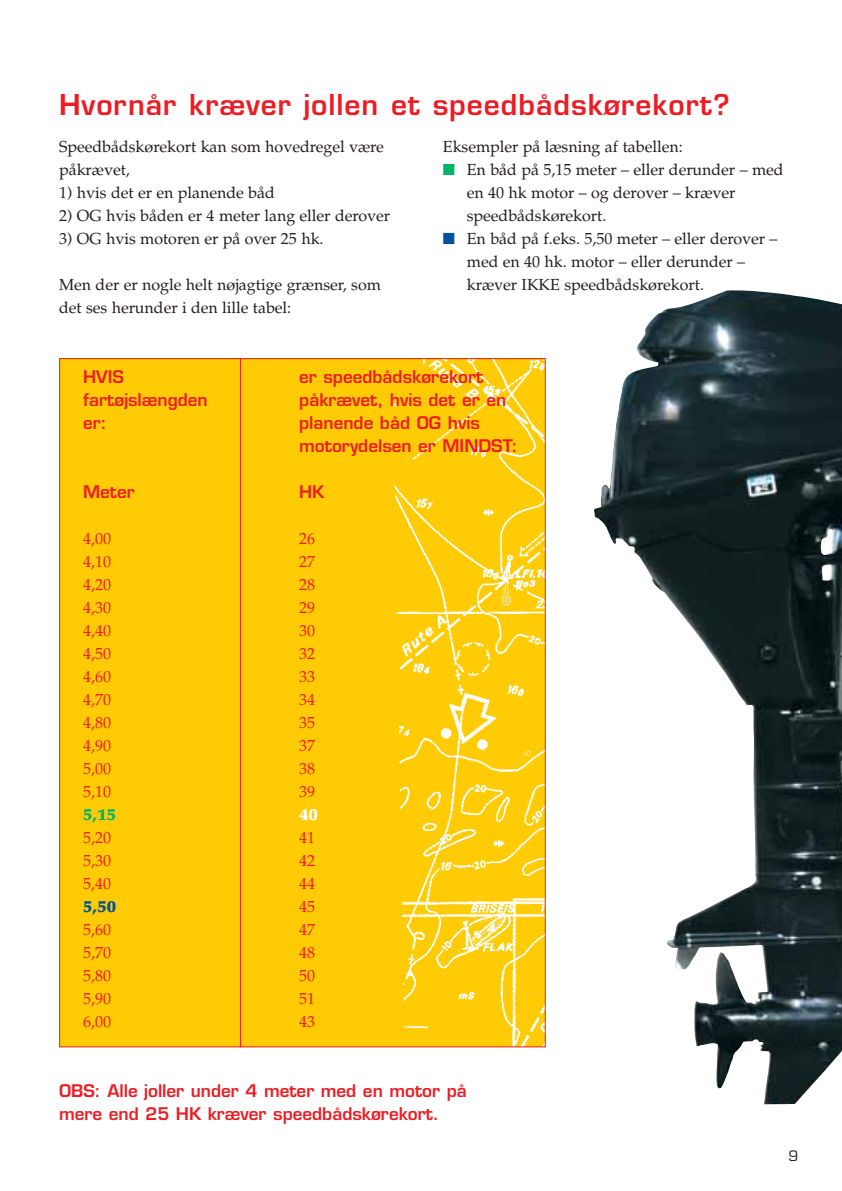
<style>
.page{position:relative;width:842px;height:1191px;background:#fff}
.page>*{position:absolute;margin:0;border:0;box-sizing:border-box;transform-origin:0 0}
.t1{font:600 28px "Eurostile";letter-spacing:.035em;color:#ed1c24}
.t2{font:600 17px/23px "Eurostile";color:#ed1c24}
.t3{font:16px/23px "Palatino";color:#231f20}
.t4{font:16px "Palatino";color:#ed1c24}
.t5{font:900 16px "Palatino";color:#00b26a}
.t6{font:900 16px "Palatino";color:#00519c}
.t7{font:900 16px "Palatino";color:#fff}
.t8{font:14px "Eurostile";color:#231f20}
.s1{color:#00b26a}
.s2{color:#00529c}
</style>
<div class="page">
<img style="left:594px;top:290px;width:248px;height:814px">
<svg style="left:59px;top:358px;width:487px;height:690px;background:#fecb0d"></svg>
<h1 class="t1" style="left:59px;top:94px;width:672px">Hvornår kræver jollen et speedbådskørekort?</h1>
<p class="t3" style="left:59px;top:137px;width:326px">Speedbådskørekort kan som hovedregel være påkrævet,</p>
<p class="t3" style="left:59px;top:183px;width:217px">1) hvis det er en planende båd</p>
<p class="t3" style="left:59px;top:206px;width:333px">2) OG hvis båden er 4 meter lang eller derover</p>
<p class="t3" style="left:59px;top:229px;width:266px">3) OG hvis motoren er på over 25 hk.</p>
<p class="t3" style="left:59px;top:275px;width:323px">Men der er nogle helt nøjagtige grænser, som det ses herunder i den lille tabel:</p>
<p class="t3" style="left:443px;top:137px;width:241px">Eksempler på læsning af tabellen:</p>
<p class="t3" style="left:467px;top:160px;width:318px;text-indent:-24px"><span class="s1">■</span> En båd på 5,15 meter – eller derunder – med en 40 hk motor – og derover – kræver speedbådskørekort.</p>
<p class="t3" style="left:467px;top:229px;width:312px;text-indent:-24px"><span class="s2">■</span> En båd på f.eks. 5,50 meter – eller derover – med en 40 hk. motor – eller derunder – kræver IKKE speedbådskørekort.</p>
<p class="t2" style="left:83px;top:367px;width:42px">HVIS</p>
<p class="t2" style="left:299px;top:367px;width:186px">er speedbådskørekort</p>
<p class="t2" style="left:83px;top:390px;width:126px">fartøjslængden</p>
<p class="t2" style="left:299px;top:390px;width:209px">påkrævet, hvis det er en</p>
<p class="t2" style="left:83px;top:413px;width:25px">er:</p>
<p class="t2" style="left:299px;top:413px;width:220px">planende båd OG hvis motorydelsen er MINDST:</p>
<p class="t2" style="left:83px;top:482px;width:53px">Meter</p>
<p class="t2" style="left:299px;top:482px;width:27px">HK</p>
<p class="t4" style="left:83px;top:532px;width:29px">4,00</p>
<p class="t4" style="left:299px;top:532px;width:17px">26</p>
<p class="t4" style="left:83px;top:555px;width:29px">4,10</p>
<p class="t4" style="left:299px;top:555px;width:17px">27</p>
<p class="t4" style="left:83px;top:578px;width:29px">4,20</p>
<p class="t4" style="left:299px;top:578px;width:17px">28</p>
<p class="t4" style="left:83px;top:601px;width:29px">4,30</p>
<p class="t4" style="left:299px;top:601px;width:17px">29</p>
<p class="t4" style="left:83px;top:624px;width:29px">4,40</p>
<p class="t4" style="left:299px;top:624px;width:17px">30</p>
<p class="t4" style="left:83px;top:647px;width:29px">4,50</p>
<p class="t4" style="left:299px;top:647px;width:17px">32</p>
<p class="t4" style="left:83px;top:670px;width:29px">4,60</p>
<p class="t4" style="left:299px;top:670px;width:17px">33</p>
<p class="t4" style="left:83px;top:693px;width:29px">4,70</p>
<p class="t4" style="left:299px;top:693px;width:17px">34</p>
<p class="t4" style="left:83px;top:716px;width:29px">4,80</p>
<p class="t4" style="left:299px;top:716px;width:17px">35</p>
<p class="t4" style="left:83px;top:739px;width:29px">4,90</p>
<p class="t4" style="left:299px;top:739px;width:17px">37</p>
<p class="t4" style="left:83px;top:762px;width:29px">5,00</p>
<p class="t4" style="left:299px;top:762px;width:17px">38</p>
<p class="t4" style="left:83px;top:785px;width:29px">5,10</p>
<p class="t4" style="left:299px;top:785px;width:17px">39</p>
<p class="t5" style="left:83px;top:808px;width:35px">5,15</p>
<p class="t7" style="left:299px;top:808px;width:20px">40</p>
<p class="t4" style="left:83px;top:831px;width:29px">5,20</p>
<p class="t4" style="left:299px;top:831px;width:17px">41</p>
<p class="t4" style="left:83px;top:854px;width:29px">5,30</p>
<p class="t4" style="left:299px;top:854px;width:17px">42</p>
<p class="t4" style="left:83px;top:877px;width:29px">5,40</p>
<p class="t4" style="left:299px;top:877px;width:17px">44</p>
<p class="t6" style="left:83px;top:900px;width:35px">5,50</p>
<p class="t4" style="left:299px;top:900px;width:17px">45</p>
<p class="t4" style="left:83px;top:923px;width:29px">5,60</p>
<p class="t4" style="left:299px;top:923px;width:17px">47</p>
<p class="t4" style="left:83px;top:946px;width:29px">5,70</p>
<p class="t4" style="left:299px;top:946px;width:17px">48</p>
<p class="t4" style="left:83px;top:969px;width:29px">5,80</p>
<p class="t4" style="left:299px;top:969px;width:17px">50</p>
<p class="t4" style="left:83px;top:992px;width:29px">5,90</p>
<p class="t4" style="left:299px;top:992px;width:17px">51</p>
<p class="t4" style="left:83px;top:1015px;width:29px">6,00</p>
<p class="t4" style="left:299px;top:1015px;width:17px">43</p>
<p class="t2" style="left:59px;top:1080px;width:409px">OBS: Alle joller under 4 meter med en motor på mere end 25 HK kræver speedbådskørekort.</p>
<p class="t8" style="left:788px;top:1150px;width:11px">9</p>
</div>
